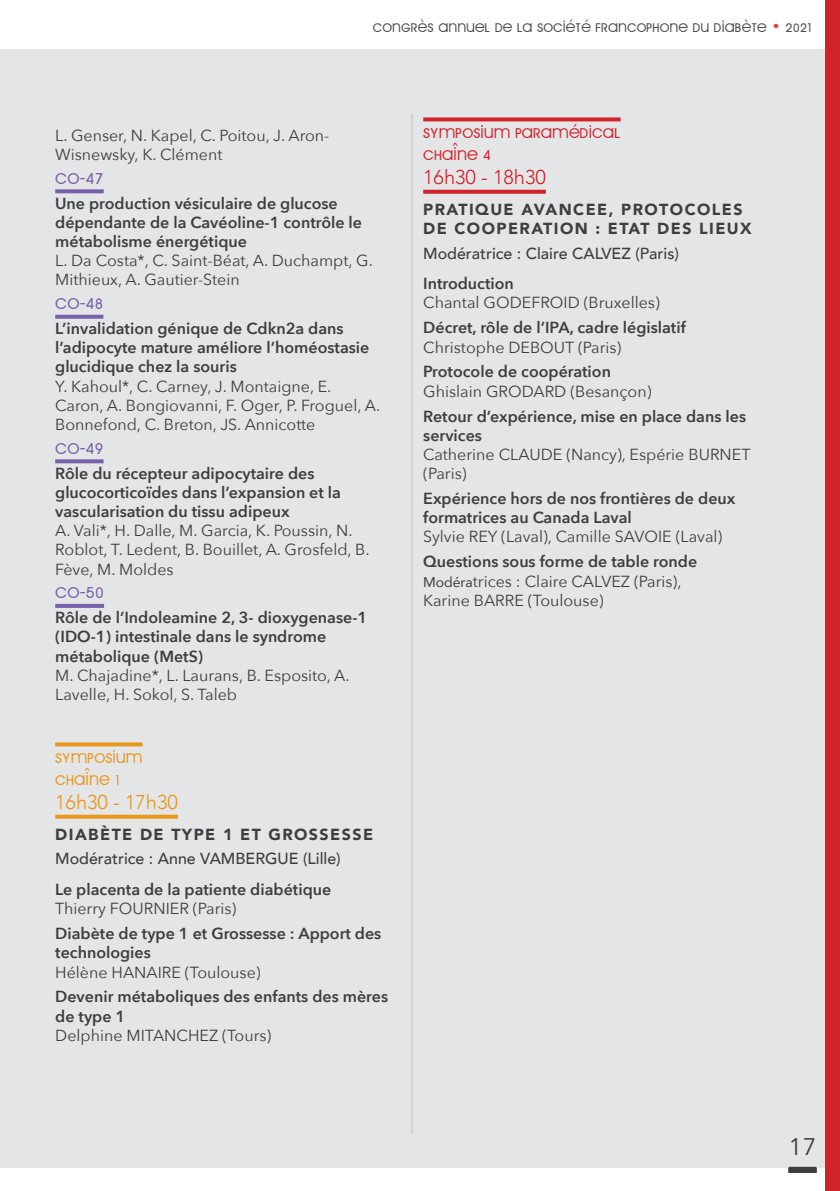
<style>
.page{position:relative;width:840px;height:1191px;background:#fff}
.page>*{position:absolute;margin:0;border:0;box-sizing:border-box;transform-origin:0 0}
.t1{font:24px "Avenir Next";color:#3e3e3f}
.Programme_-_Numéro_d{font:20px "Arrire Garde";color:#7560a9}
.Programme_-_Horaire{font:300 20px "Avenir";color:#e89619}
.Programme_-_Horaire-2{font:300 20px "Avenir";color:#d1232a}
.Programme_-_Thème{font:18px "Arrire Garde";color:#d1232a}
.Programme_-_Thème-2{font:18px "Arrire Garde";color:#e89619}
.Programme_-_Salle{font:18px "Arrire Garde";color:#e89619}
.Programme_-_Salle-2{font:18px "Arrire Garde";color:#d1232a}
.Programme_-_Titre_co{font:600 16px/19.2px "Avenir Next";color:#3e3e3f}
.Programme_-_Interven{font:16px/19.2px "Avenir Next";color:#3e3e3f}
.Programme_-_Titre_se{font:900 16px/19.2px "Avenir";letter-spacing:.09em;color:#3e3e3f}
.Programme_-_Modérate{font:500 16px "Avenir";color:#3e3e3f}
.t2{font:16px "Arrire Garde";color:#4b4c4d}
.s1{color:#d64c3a}
.s2{font-family:"Avenir";font-size:14px}
</style>
<div class="page">
<div style="left:0;top:50px;width:839px;height:1118px;background:#e4e5e7"></div>
<hr style="left:411px;top:113px;width:1px;height:1021px;background:#c2c3c6">
<div style="left:788px;top:1166px;width:28px;height:6px;background:#3e3e3f"></div>
<svg style="left:55px;top:189px;width:49px;height:4px"></svg>
<svg style="left:55px;top:315px;width:48px;height:4px"></svg>
<svg style="left:55px;top:459px;width:48px;height:4px"></svg>
<hr style="left:55px;top:604px;width:49px;height:4px;background:#7560a9">
<svg style="left:55px;top:742px;width:87px;height:4px"></svg>
<svg style="left:55px;top:814px;width:123px;height:4px"></svg>
<svg style="left:423px;top:117px;width:197px;height:4px"></svg>
<svg style="left:423px;top:190px;width:122px;height:4px"></svg>
<div style="left:824px;top:0;width:15px;height:1191px;background:#d1232a"></div>
<p class="t2" style="left:372px;top:16px;width:440px">congrès annuel de la Société Francophone du Diabète <span class="s1">•</span> 2021</p>
<p class="Programme_-_Interven" style="left:55px;top:125px;width:275px">L. Genser, N. Kapel, C. Poitou, J. Aron-<br>Wisnewsky, K. Clément</p>
<p class="Programme_-_Numéro_d" style="left:55px;top:164px;width:50px">CO-47</p>
<p class="Programme_-_Titre_co" style="left:55px;top:193px;width:308px">Une production vésiculaire de glucose dépendante de la Cavéoline-1 contrôle le métabolisme énergétique</p>
<p class="Programme_-_Interven" style="left:55px;top:250px;width:319px">L. Da Costa*, C. Saint-Béat, A. Duchampt, G.<br>Mithieux, A. Gautier-Stein</p>
<p class="Programme_-_Numéro_d" style="left:55px;top:290px;width:50px">CO-48</p>
<p class="Programme_-_Titre_co" style="left:55px;top:318px;width:315px">L’invalidation génique de Cdkn2a dans l’adipocyte mature améliore l’homéostasie glucidique chez la souris</p>
<p class="Programme_-_Interven" style="left:55px;top:376px;width:326px">Y. Kahoul*, C. Carney, J. Montaigne, E.<br>Caron, A. Bongiovanni, F. Oger, P. Froguel, A.<br>Bonnefond, C. Breton, JS. Annicotte</p>
<p class="Programme_-_Numéro_d" style="left:55px;top:434px;width:50px">CO-49</p>
<p class="Programme_-_Titre_co" style="left:55px;top:463px;width:287px">Rôle du récepteur adipocytaire des glucocorticoïdes dans l’expansion et la vascularisation du tissu adipeux</p>
<p class="Programme_-_Interven" style="left:55px;top:520px;width:316px">A. Vali*, H. Dalle, M. Garcia, K. Poussin, N.<br>Roblot, T. Ledent, B. Bouillet, A. Grosfeld, B.<br>Fève, M. Moldes</p>
<p class="Programme_-_Numéro_d" style="left:55px;top:579px;width:50px">CO-50</p>
<p class="Programme_-_Titre_co" style="left:55px;top:607px;width:313px">Rôle de l’Indoleamine 2, 3- dioxygenase-1 (IDO-1) intestinale dans le syndrome métabolique (MetS)</p>
<p class="Programme_-_Interven" style="left:55px;top:665px;width:296px">M. Chajadine*, L. Laurans, B. Esposito, A.<br>Lavelle, H. Sokol, S. Taleb</p>
<p class="Programme_-_Thème-2" style="left:55px;top:746px;width:89px">Symposium</p>
<p class="Programme_-_Salle" style="left:55px;top:767px;width:66px">CHAÎNE 1</p>
<p class="Programme_-_Horaire" style="left:55px;top:790px;width:124px">16h30 - 17h30</p>
<p class="Programme_-_Titre_se" style="left:55px;top:824px;width:319px">DIABÈTE DE TYPE 1 ET GROSSESSE</p>
<p class="Programme_-_Modérate" style="left:55px;top:845px;width:287px">Modératrice : Anne VAMBERGUE (Lille)</p>
<p class="Programme_-_Titre_co" style="left:55px;top:879px;width:277px">Le placenta de la patiente diabétique</p>
<p class="Programme_-_Interven" style="left:55px;top:898px;width:182px">Thierry FOURNIER (Paris)</p>
<p class="Programme_-_Titre_co" style="left:55px;top:923px;width:327px">Diabète de type 1 et Grossesse : Apport des technologies</p>
<p class="Programme_-_Interven" style="left:55px;top:961px;width:207px">Hélène HANAIRE (Toulouse)</p>
<p class="Programme_-_Titre_co" style="left:55px;top:986px;width:334px">Devenir métaboliques des enfants des mères de type 1</p>
<p class="Programme_-_Interven" style="left:55px;top:1025px;width:217px">Delphine MITANCHEZ (Tours)</p>
<p class="Programme_-_Thème" style="left:423px;top:121px;width:199px">symposium Paramédical</p>
<p class="Programme_-_Salle-2" style="left:423px;top:143px;width:70px">CHAÎNE 4</p>
<p class="Programme_-_Horaire-2" style="left:423px;top:165px;width:124px">16h30 - 18h30</p>
<p class="Programme_-_Titre_se" style="left:423px;top:199px;width:330px">PRATIQUE AVANCEE, PROTOCOLES<br>DE COOPERATION : ETAT DES LIEUX</p>
<p class="Programme_-_Modérate" style="left:423px;top:239px;width:257px">Modératrice : Claire CALVEZ (Paris)</p>
<p class="Programme_-_Titre_co" style="left:423px;top:274px;width:92px">Introduction</p>
<p class="Programme_-_Interven" style="left:423px;top:292px;width:238px">Chantal GODEFROID (Bruxelles)</p>
<p class="Programme_-_Titre_co" style="left:423px;top:318px;width:264px">Décret, rôle de l’IPA, cadre législatif</p>
<p class="Programme_-_Interven" style="left:423px;top:337px;width:199px">Christophe DEBOUT (Paris)</p>
<p class="Programme_-_Titre_co" style="left:423px;top:362px;width:189px">Protocole de coopération</p>
<p class="Programme_-_Interven" style="left:423px;top:381px;width:229px">Ghislain GRODARD (Besançon)</p>
<p class="Programme_-_Titre_co" style="left:423px;top:406px;width:324px">Retour d’expérience, mise en place dans les services</p>
<p class="Programme_-_Interven" style="left:423px;top:444px;width:328px">Catherine CLAUDE (Nancy), Espérie BURNET (Paris)</p>
<p class="Programme_-_Titre_co" style="left:423px;top:488px;width:313px">Expérience hors de nos frontières de deux formatrices au Canada Laval</p>
<p class="Programme_-_Interven" style="left:423px;top:526px;width:300px">Sylvie REY (Laval), Camille SAVOIE (Laval)</p>
<p class="Programme_-_Titre_co" style="left:423px;top:552px;width:275px">Questions sous forme de table ronde</p>
<p class="Programme_-_Interven" style="left:423px;top:570px;width:260px"><span class="s2">Modéra</span>trices : Claire CALVEZ (Paris),<br>Karine BARRE (Toulouse)</p>
<h1 class="t1" style="left:788px;top:1126px;width:29px">17</h1>
</div>
